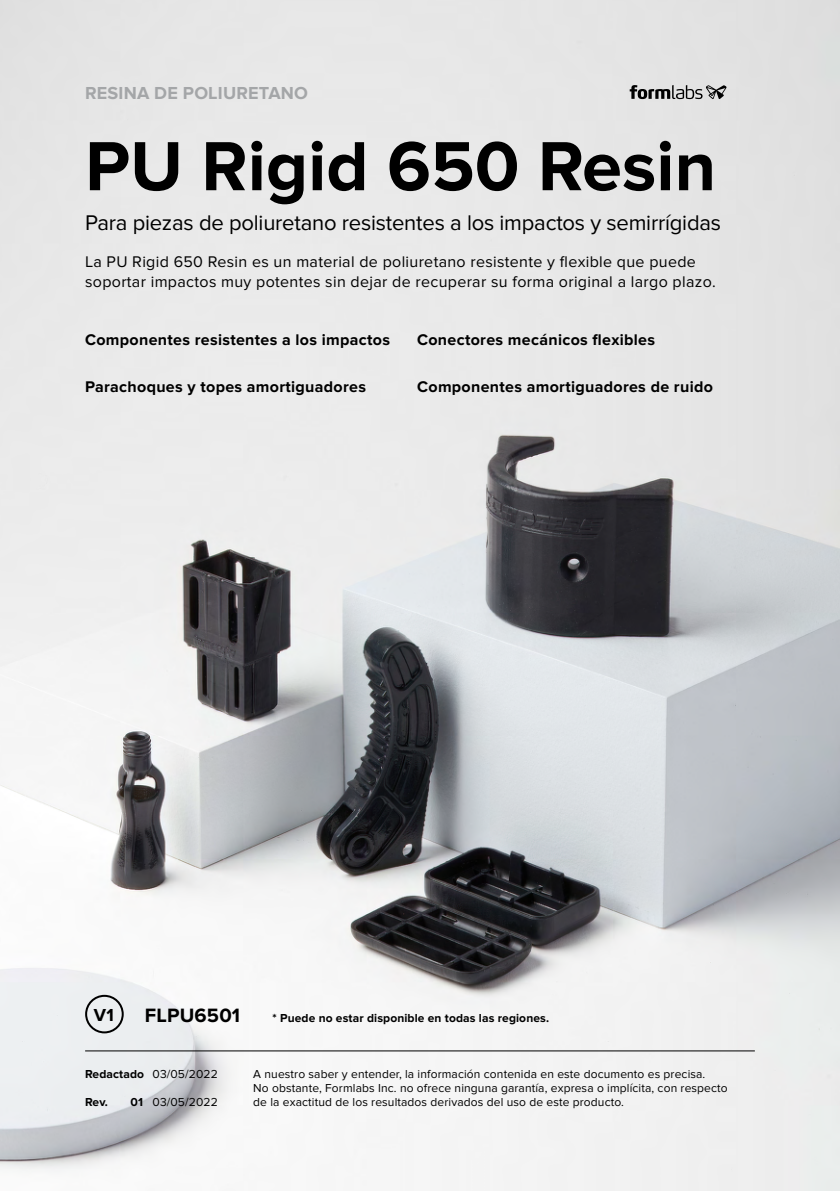
<style>
.page{position:relative;width:840px;height:1191px;background:#fff}
.page>*{position:absolute;margin:0;border:0;box-sizing:border-box;transform-origin:0 0}
.t1{font:700 72px "Proxima Nova";color:#000}
.t2{font:22px "Proxima Nova";letter-spacing:-.01em;color:#000}
.t3{font:700 20px "Proxima Nova";letter-spacing:.01em;color:#000}
.t4{font:700 18px "Proxima Nova";letter-spacing:.01em;color:#a4a6a8}
.t5{font:700 18px "Proxima Nova";color:#000}
.t6{font:16px/20px "Proxima Nova";letter-spacing:.02em;color:#000}
.t7{font:700 16px "Proxima Nova";letter-spacing:.02em;color:#000}
.t8{font:12px/14px "Proxima Nova";letter-spacing:.01em;color:#000}
.t9{font:700 12px "Proxima Nova";letter-spacing:.01em;color:#000}
.s1{font-weight:700}
</style>
<div class="page">
<img style="left:0;top:0;width:839px;height:1191px">
<hr style="left:85px;top:1050px;width:669px;height:1px;background:#000">
<div style="left:85px;top:994px;width:39px;height:39px;border:2px solid #000;border-radius:50%"></div>
<svg style="left:629px;top:85px;width:97px;height:14px"></svg>
<h3 class="t4" style="left:85px;top:83px;width:224px">RESINA DE POLIURETANO</h3>
<h1 class="t1" style="left:85px;top:125px;width:632px">PU Rigid 650 Resin</h1>
<h2 class="t2" style="left:85px;top:210px;width:637px">Para piezas de poliuretano resistentes a los impactos y semirrígidas</h2>
<h3 class="t6" style="left:85px;top:252px;width:631px">La PU Rigid 650 Resin es un material de poliuretano resistente y flexible que puede soportar impactos muy potentes sin dejar de recuperar su forma original a largo plazo.</h3>
<h3 class="t7" style="left:85px;top:331px;width:306px">Componentes resistentes a los impactos</h3>
<h3 class="t7" style="left:417px;top:331px;width:239px">Conectores mecánicos flexibles</h3>
<h3 class="t7" style="left:85px;top:377px;width:282px">Parachoques y topes amortiguadores</h3>
<h3 class="t7" style="left:417px;top:377px;width:297px">Componentes amortiguadores de ruido</h3>
<h3 class="t5" style="left:94px;top:1004px;width:21px">V1</h3>
<h3 class="t3" style="left:145px;top:1003px;width:97px">FLPU6501</h3>
<p class="t9" style="left:272px;top:1011px;width:278px">* Puede no estar disponible en todas las regiones.</p>
<p class="t8" style="left:85px;top:1067px;width:134px"><span class="s1">Redactado</span> 03/05/2022</p>
<p class="t8" style="left:253px;top:1067px;width:475px">A nuestro saber y entender, la información contenida en este documento es precisa.<br>No obstante, Formlabs Inc. no ofrece ninguna garantía, expresa o implícita, con respecto</p>
<p class="t9" style="left:85px;top:1095px;width:24px">Rev.</p>
<p class="t8" style="left:130px;top:1095px;width:89px"><span class="s1">01</span> 03/05/2022</p>
<p class="t8" style="left:253px;top:1095px;width:372px">de la exactitud de los resultados derivados del uso de este producto.</p>
</div>
